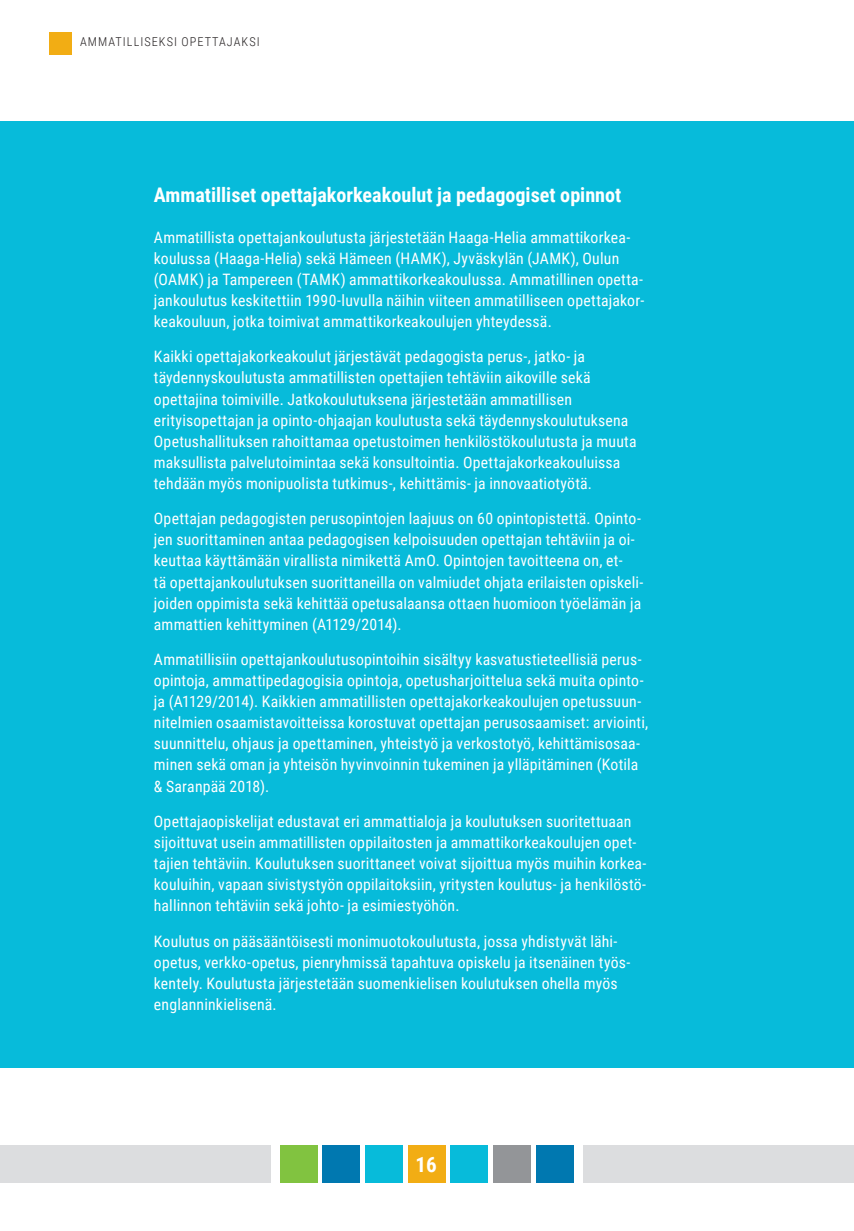
<style>
.page{position:relative;width:854px;height:1231px;background:#fff}
.page>*{position:absolute;margin:0;border:0;box-sizing:border-box;transform-origin:0 0}
.t1{font:700 21px "Roboto Condensed";color:#fff}
.Väliotsikko_1{font:700 20.12px "Roboto Condensed";color:#fff}
.taulukkoteksti{font:15.75px/21px "Roboto Condensed";letter-spacing:.01em;color:#fff}
.t2{font:300 12.25px "Roboto Condensed";letter-spacing:.085em;color:#231f20}
</style>
<div class="page">
<div style="left:493px;top:1144px;width:37px;height:38px;background:#939598"></div>
<div style="left:450px;top:1144px;width:38px;height:38px;background:#07bbda"></div>
<div style="left:407px;top:1144px;width:38px;height:38px;background:#f2ad14"></div>
<div style="left:365px;top:1144px;width:37px;height:38px;background:#07bbda"></div>
<div style="left:322px;top:1144px;width:38px;height:38px;background:#0078b0"></div>
<div style="left:536px;top:1144px;width:37px;height:38px;background:#0078b0"></div>
<div style="left:280px;top:1144px;width:37px;height:38px;background:#81c340"></div>
<div style="left:0;top:1144px;width:270px;height:38px;background:#dcdddf"></div>
<div style="left:583px;top:1144px;width:270px;height:38px;background:#dcdddf"></div>
<div style="left:49px;top:32px;width:22px;height:23px;background:#f2ad14"></div>
<div style="left:0;top:121px;width:853px;height:946px;background:#07bbda"></div>
<p class="t2" style="left:80px;top:33px;width:181px">AMMATILLISEKSI OPETTAJAKSI</p>
<p class="Väliotsikko_1" style="left:154px;top:180px;width:469px">Ammatilliset opettajakorkeakoulut ja pedagogiset opinnot</p>
<p class="taulukkoteksti" style="left:154px;top:226px;width:491px">Ammatillista opettajankoulutusta järjestetään Haaga-Helia ammattikorkea&shy;koulussa (Haaga-Helia) sekä Hämeen (HAMK), Jyväskylän (JAMK), Oulun (OAMK) ja Tampereen (TAMK) ammattikorkeakoulussa. Ammatillinen opetta&shy;jankoulutus keskitettiin 1990-luvulla näihin viiteen ammatilliseen opettajakor&shy;keakouluun, jotka toimivat ammattikorkeakoulujen yhteydessä.</p>
<p class="taulukkoteksti" style="left:154px;top:346px;width:484px">Kaikki opettajakorkeakoulut järjestävät pedagogista perus-, jatko- ja täydennyskoulutusta ammatillisten opettajien tehtäviin aikoville sekä opettajina toimiville. Jatkokoulutuksena järjestetään ammatillisen erityisopettajan ja opinto-ohjaajan koulutusta sekä täydennyskoulutuksena Opetushallituksen rahoittamaa opetustoimen henkilöstökoulutusta ja muuta maksullista palvelutoimintaa sekä konsultointia. Opettajakorkeakouluissa tehdään myös monipuolista tutkimus-, kehittämis- ja innovaatiotyötä.</p>
<p class="taulukkoteksti" style="left:154px;top:507px;width:491px">Opettajan pedagogisten perusopintojen laajuus on 60 opintopistettä. Opinto&shy;jen suorittaminen antaa pedagogisen kelpoisuuden opettajan tehtäviin ja oi&shy;keuttaa käyttämään virallista nimikettä AmO. Opintojen tavoitteena on, et-<br>tä opettajankoulutuksen suorittaneilla on valmiudet ohjata erilaisten opiskeli&shy;joiden oppimista sekä kehittää opetusalaansa ottaen huomioon työelämän ja ammattien kehittyminen (A1129/2014).</p>
<p class="taulukkoteksti" style="left:154px;top:648px;width:496px">Ammatillisiin opettajankoulutusopintoihin sisältyy kasvatustieteellisiä perus&shy;opintoja, ammattipedagogisia opintoja, opetusharjoittelua sekä muita opinto&shy;ja (A1129/2014). Kaikkien ammatillisten opettajakorkeakoulujen opetussuun&shy;nitelmien osaamistavoitteissa korostuvat opettajan perusosaamiset: arviointi, suunnittelu, ohjaus ja opettaminen, yhteistyö ja verkostotyö, kehittämisosaa&shy;minen sekä oman ja yhteisön hyvinvoinnin tukeminen ja ylläpitäminen (Kotila &amp; Saranpää 2018).</p>
<p class="taulukkoteksti" style="left:154px;top:810px;width:494px">Opettajaopiskelijat edustavat eri ammattialoja ja koulutuksen suoritettuaan sijoittuvat usein ammatillisten oppilaitosten ja ammattikorkeakoulujen opet&shy;tajien tehtäviin. Koulutuksen suorittaneet voivat sijoittua myös muihin korkea&shy;kouluihin, vapaan sivistystyön oppilaitoksiin, yritysten koulutus- ja henkilöstö&shy;hallinnon tehtäviin sekä johto- ja esimiestyöhön.</p>
<p class="taulukkoteksti" style="left:154px;top:930px;width:477px">Koulutus on pääsääntöisesti monimuotokoulutusta, jossa yhdistyvät lähi&shy;opetus, verkko-opetus, pienryhmissä tapahtuva opiskelu ja itsenäinen työs&shy;kentely. Koulutusta järjestetään suomenkielisen koulutuksen ohella myös englanninkielisenä.</p>
<h1 class="t1" style="left:415px;top:1149px;width:23px">16</h1>
</div>
